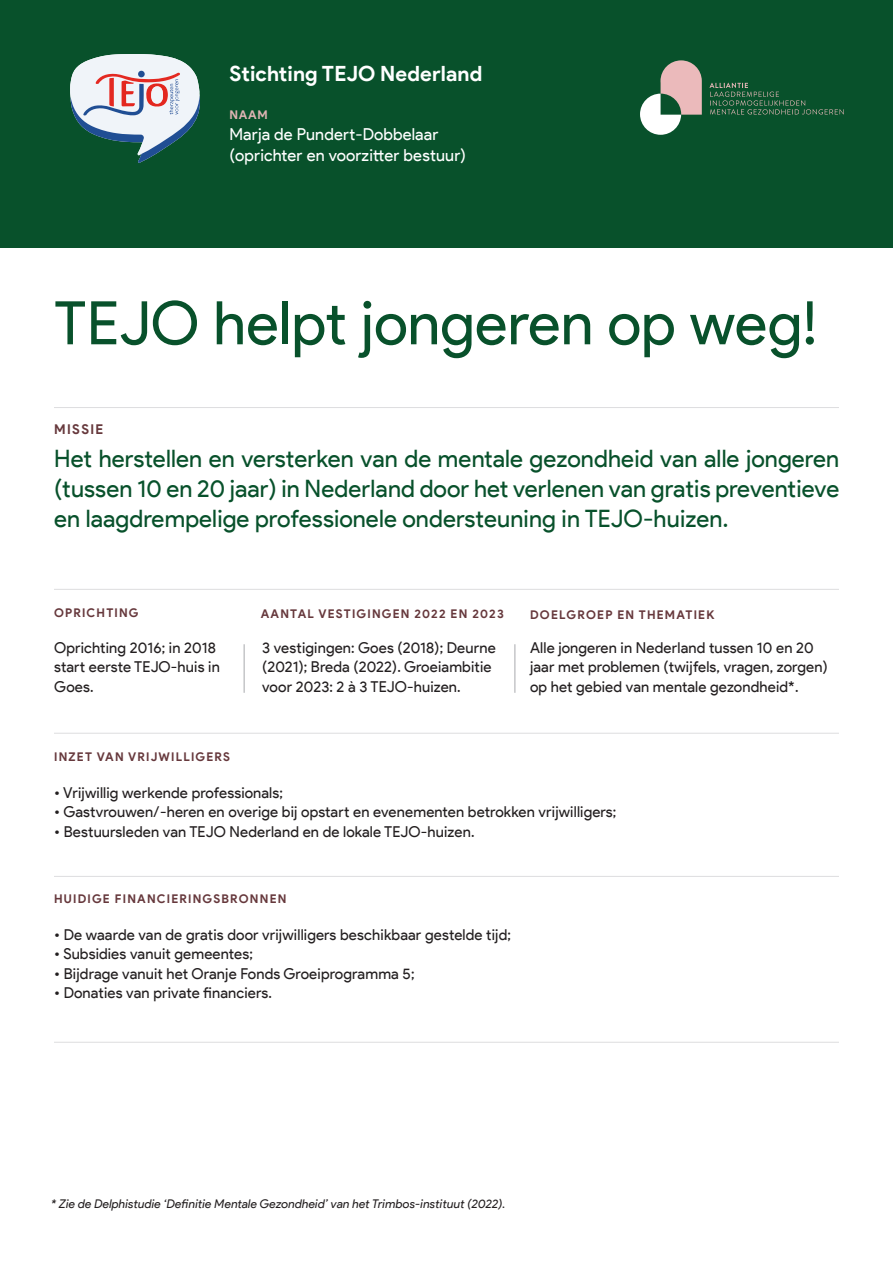
<style>
.page{position:relative;width:893px;height:1263px;background:#fff}
.page>*{position:absolute;margin:0;border:0;box-sizing:border-box;transform-origin:0 0}
.t1{font:60px "Product Sans";letter-spacing:.005em;color:#08512b}
.t2{font:24px/30px "Product Sans";letter-spacing:.01em;color:#08512b;text-align:justify}
.t3{font:700 21px "Product Sans";letter-spacing:.01em;color:#fff}
.Alineastijl_1{font:16.5px "Product Sans";letter-spacing:.01em;color:#fff}
.Alineastijl_1-2{font:15px/19.5px "Product Sans";letter-spacing:.01em;color:#231f20}
.t4{font:700 13.5px "Product Sans";letter-spacing:.1em;color:#66383c}
.t5{font:700 12px "Product Sans";letter-spacing:.1em;color:#66383c}
.Alineastijl_1-3{font:italic 12px "Product Sans";letter-spacing:.01em;color:#231f20}
.Alineastijl_1-4{font:700 12px "Product Sans";color:#e0b5b4}
</style>
<div class="page">
<div style="left:0;top:0;width:893px;height:247px;background:#08512b"></div>
<hr style="left:244px;top:644px;width:1px;height:49px;background:#a8a9ad">
<hr style="left:514px;top:644px;width:1px;height:49px;background:#a8a9ad">
<hr style="left:54px;top:407px;width:785px;height:1px;background:#a8a9ad">
<hr style="left:54px;top:589px;width:785px;height:1px;background:#a8a9ad">
<hr style="left:54px;top:733px;width:785px;height:1px;background:#a8a9ad">
<hr style="left:54px;top:876px;width:785px;height:1px;background:#a8a9ad">
<svg style="left:640px;top:60px;width:62px;height:75px"></svg>
<svg style="left:709px;top:83px;width:135px;height:31px"></svg>
<hr style="left:54px;top:1042px;width:785px;height:1px;background:#a8a9ad">
<svg style="left:70px;top:54px;width:130px;height:109px"></svg>
<p class="t3" style="left:230px;top:60px;width:254px">Stichting TEJO Nederland</p>
<p class="Alineastijl_1-4" style="left:230px;top:108px;width:40px">NAAM</p>
<p class="Alineastijl_1" style="left:230px;top:124px;width:210px">Marja de Pundert-Dobbelaar</p>
<p class="Alineastijl_1" style="left:230px;top:145px;width:238px">(oprichter en voorzitter bestuur)</p>
<p class="t1" style="left:54px;top:287px;width:764px">TEJO helpt jongeren op weg!</p>
<p class="t4" style="left:54px;top:421px;width:51px">MISSIE</p>
<p class="t2" style="left:54px;top:443px;width:786px">Het herstellen en versterken van de mentale gezondheid van alle jongeren (tussen 10 en 20 jaar) in Nederland door het verlenen van gratis preventieve en laagdrempelige professionele ondersteuning in TEJO-huizen.</p>
<p class="t5" style="left:54px;top:606px;width:86px">OPRICHTING</p>
<p class="t5" style="left:530px;top:607px;width:186px">DOELGROEP EN THEMATIEK</p>
<p class="t5" style="left:261px;top:607px;width:244px">AANTAL VESTIGINGEN 2022 EN 2023</p>
<p class="Alineastijl_1-2" style="left:262px;top:637px;width:235px">3 vestigingen: Goes (2018); Deurne (2021); Breda (2022). Groeiambitie voor 2023: 2 à 3 TEJO-huizen.</p>
<p class="Alineastijl_1-2" style="left:54px;top:637px;width:167px">Oprichting 2016; in 2018 start eerste TEJO-huis in<br>Goes.</p>
<p class="Alineastijl_1-2" style="left:530px;top:638px;width:285px">Alle jongeren in Nederland tussen 10 en 20</p>
<p class="Alineastijl_1-2" style="left:530px;top:657px;width:299px">jaar met problemen (twijfels, vragen, zorgen) op het gebied van mentale gezondheid*.</p>
<p class="t5" style="left:54px;top:749px;width:177px">INZET VAN VRIJWILLIGERS</p>
<p class="Alineastijl_1-2" style="left:54px;top:782px;width:230px">• Vrijwillig werkende professionals;</p>
<p class="Alineastijl_1-2" style="left:54px;top:802px;width:564px">• Gastvrouwen/-heren en overige bij opstart en evenementen betrokken vrijwilligers;</p>
<p class="Alineastijl_1-2" style="left:54px;top:821px;width:422px">• Bestuursleden van TEJO Nederland en de lokale TEJO-huizen.</p>
<p class="t5" style="left:54px;top:891px;width:234px">HUIDIGE FINANCIERINGSBRONNEN</p>
<p class="Alineastijl_1-2" style="left:54px;top:925px;width:458px">• De waarde van de gratis door vrijwilligers beschikbaar gestelde tijd;</p>
<p class="Alineastijl_1-2" style="left:54px;top:944px;width:200px">• Subsidies vanuit gemeentes;</p>
<p class="Alineastijl_1-2" style="left:54px;top:964px;width:362px">• Bijdrage vanuit het Oranje Fonds Groeiprogramma 5;</p>
<p class="Alineastijl_1-2" style="left:54px;top:983px;width:219px">• Donaties van private financiers.</p>
<p class="Alineastijl_1-3" style="left:51px;top:1196px;width:456px">* Zie de Delphistudie ‘Definitie Mentale Gezondheid’ van het Trimbos-instituut (2022).</p>
</div>
